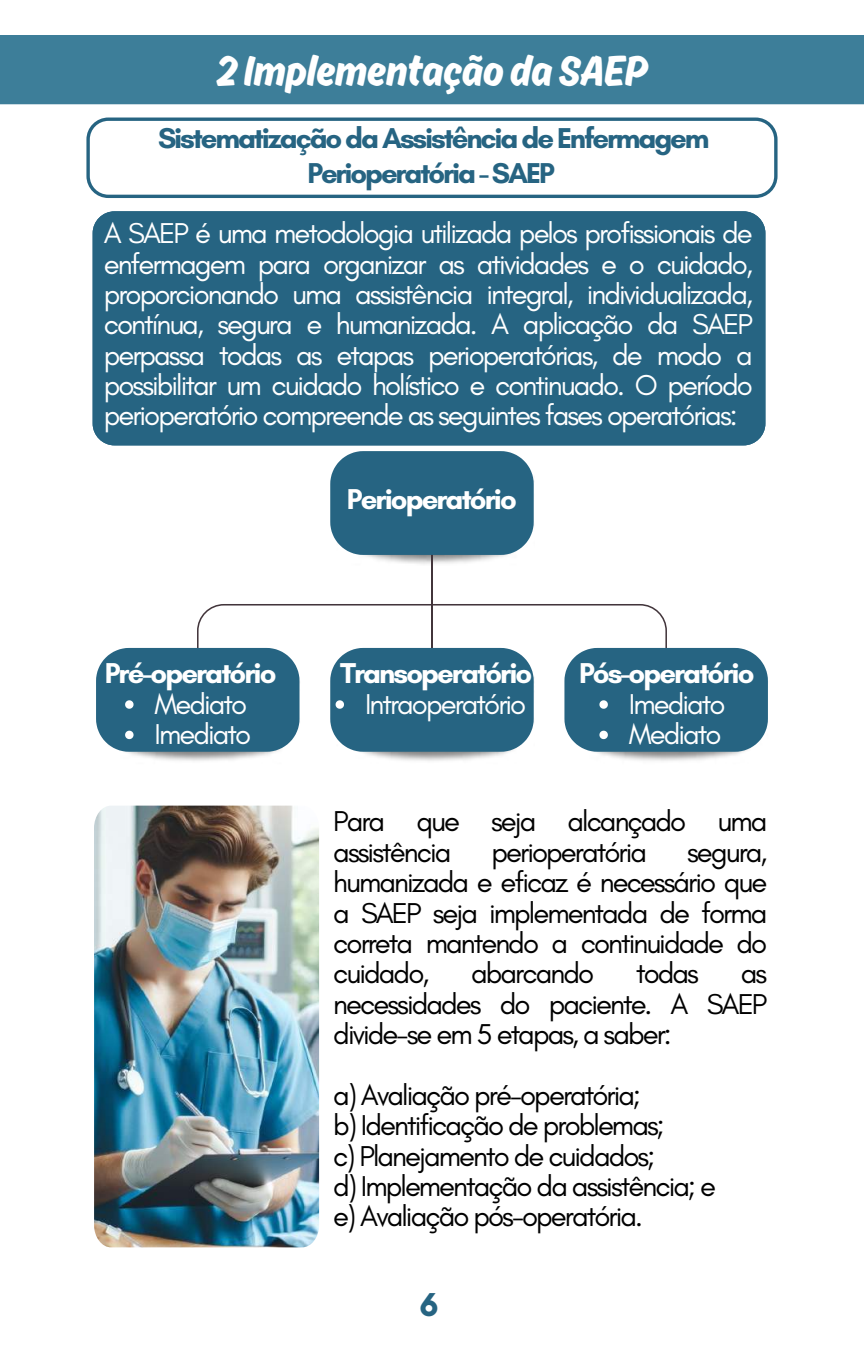
<style>
.page{position:relative;width:864px;height:1350px;background:#fff}
.page>*{position:absolute;margin:0;border:0;box-sizing:border-box;transform-origin:0 0}
.t1{font:45px "Ahkio";color:#fff}
.t2{font:700 33.75px "Glacial Indifference";color:#266482}
.t3{font:29.25px/30.4px "Glacial Indifference";letter-spacing:-.065em;color:#fff}
.t4{font:29.25px/30.4px "Glacial Indifference";letter-spacing:-.065em;color:#000}
.t5{font:700 29.25px/35.6px "Glacial Indifference";letter-spacing:-.075em;color:#266482;text-align:center}
.t6{font:700 29.25px "Glacial Indifference";letter-spacing:-.065em;color:#fff}
</style>
<div class="page">
<img style="left:94px;top:806px;width:225px;height:441px">
<svg style="left:86px;top:118px;width:692px;height:80px"></svg>
<div style="left:93px;top:211px;width:672px;height:229px;background:#266482"></div>
<div style="left:0;top:35px;width:864px;height:69px;background:#3d7e99"></div>
<img style="left:100px;top:440px;width:658px;height:321px">
<div style="left:330px;top:451px;width:204px;height:104px;background:#266482"></div>
<svg style="left:96px;top:604px;width:672px;height:148px"></svg>
<h1 class="t1" style="left:216px;top:43px;width:433px">2 Implementação da SAEP</h1>
<p class="t5" style="left:158px;top:120px;width:553px">Sistematização da Assistência de Enfermagem<br>Perioperatória - SAEP</p>
<p class="t3" style="left:104px;top:218px;width:651px;text-align:justify">A SAEP é uma metodologia utilizada pelos profissionais de enfermagem para organizar as atividades e o cuidado, proporcionando uma assistência integral, individualizada, contínua, segura e humanizada. A aplicação da SAEP perpassa todas as etapas perioperatórias, de modo a possibilitar um cuidado holístico e continuado. O período perioperatório compreende as seguintes fases operatórias:</p>
<p class="t6" style="left:105px;top:656px;width:173px">Pré-operatório</p>
<p class="t3" style="left:155px;top:688px;width:98px">Mediato<br>Imediato</p>
<p class="t6" style="left:347px;top:481px;width:171px">Perioperatório</p>
<p class="t6" style="left:340px;top:656px;width:194px">Transoperatório</p>
<p class="t3" style="left:365px;top:688px;width:163px">Intraoperatório</p>
<p class="t6" style="left:579px;top:656px;width:177px">Pós-operatório</p>
<p class="t3" style="left:629px;top:688px;width:98px">Imediato<br>Mediato</p>
<p class="t4" style="left:333px;top:806px;width:436px">Para que seja alcançado uma assistência</p>
<p class="t4" style="left:492px;top:836px;width:157px">perioperatória</p>
<p class="t4" style="left:333px;top:836px;width:436px;text-align:justify;text-indent:354px">segura, humanizada e eficaz é necessário que a SAEP seja implementada de forma correta mantendo a continuidade do cuidado,</p>
<p class="t4" style="left:471px;top:958px;width:124px">abarcando</p>
<p class="t4" style="left:636px;top:958px;width:64px">todas</p>
<p class="t4" style="left:333px;top:958px;width:436px;text-align:justify;text-indent:408px">as necessidades do paciente. A SAEP divide-se em 5 etapas, a saber:</p>
<p class="t4" style="left:333px;top:1079px;width:384px">a) Avaliação pré-operatória;<br>b) Identificação de problemas;<br>c) Planejamento de cuidados;<br>d) Implementação da assistência; e e) Avaliação pós-operatória.</p>
<p class="t2" style="left:419px;top:1284px;width:21px">6</p>
</div>
